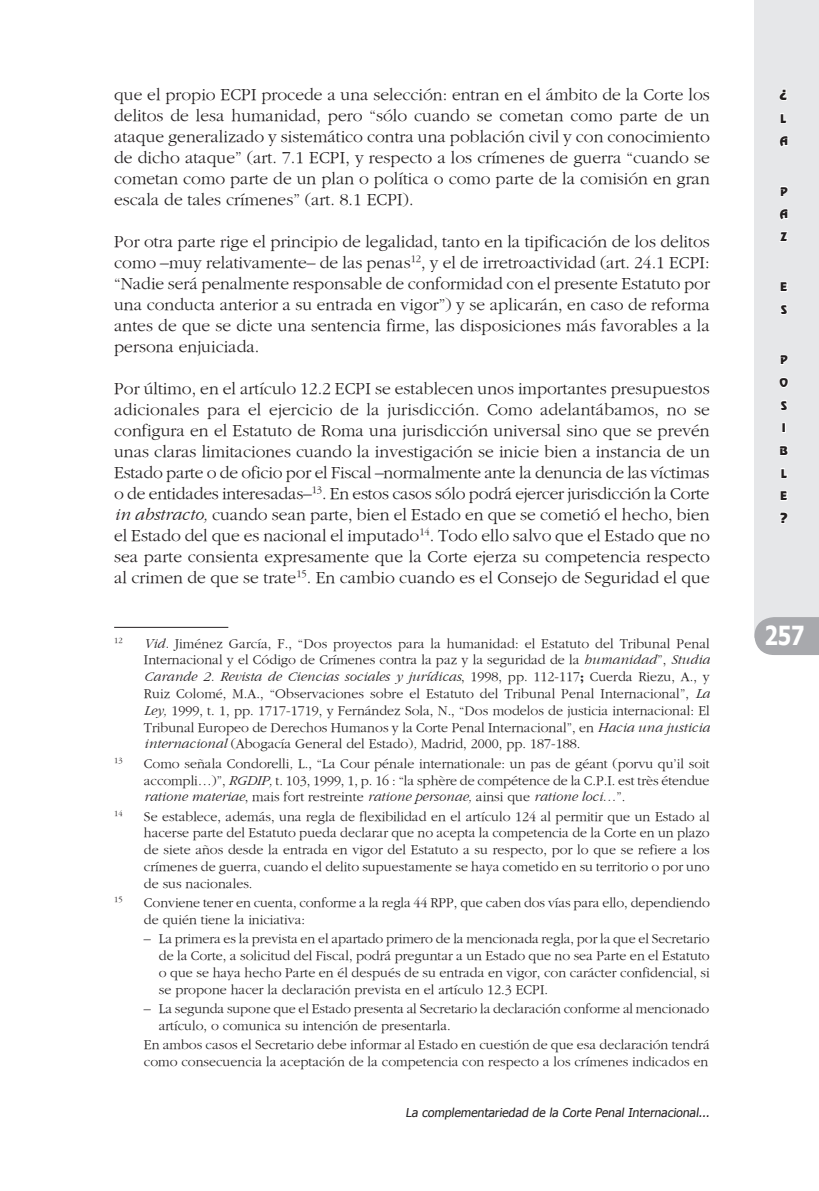
<style>
.page{position:relative;width:819px;height:1191px;background:#fff}
.page>*{position:absolute;margin:0;border:0;box-sizing:border-box;transform-origin:0 0}
.t1{font:700 26.25px "Tahoma";color:#fff;scale:.8 1}
.t2{font:17.5px/21px "Gourmand";color:#231f20;text-align:justify}
.t3{font:14px/16.8px "Gourmand";color:#231f20;text-align:justify}
.t4{font:14px "Revue BT Regular SC850";color:#231f20}
.t5{font:12.25px "Tahoma";color:#231f20}
.t6{font:11.9px/22.6px "Revue BT Regular SC850";color:#231f20}
.t7{font:8.4px "Gourmand";color:#231f20}
.s1{font-style:italic}
.s2{font-weight:700}
</style>
<div class="page">
<div style="left:754px;top:0;width:65px;height:637px;background:#e6e7e9"></div>
<svg style="left:779px;top:89px;width:9px;height:12px"></svg>
<svg style="left:780px;top:113px;width:7px;height:11px"></svg>
<svg style="left:779px;top:136px;width:10px;height:12px"></svg>
<svg style="left:780px;top:186px;width:8px;height:11px"></svg>
<svg style="left:779px;top:209px;width:10px;height:12px"></svg>
<svg style="left:779px;top:231px;width:9px;height:11px"></svg>
<svg style="left:780px;top:282px;width:8px;height:10px"></svg>
<svg style="left:780px;top:304px;width:8px;height:11px"></svg>
<svg style="left:779px;top:354px;width:9px;height:11px"></svg>
<svg style="left:779px;top:377px;width:10px;height:11px"></svg>
<svg style="left:780px;top:400px;width:8px;height:11px"></svg>
<div style="left:781px;top:422px;width:4px;height:11px;border:2px solid #fff"></div>
<svg style="left:779px;top:445px;width:10px;height:11px"></svg>
<svg style="left:781px;top:468px;width:7px;height:11px"></svg>
<svg style="left:780px;top:491px;width:8px;height:10px"></svg>
<svg style="left:779px;top:512px;width:9px;height:12px"></svg>
<svg style="left:754px;top:617px;width:65px;height:38px;background:#adaeb1"></svg>
<hr style="left:114px;top:627px;width:114px;height:1px;background:#231f20">
<p class="t2" style="left:114px;top:84px;width:597px">que el propio ECPI procede a una selección: entran en el ámbito de la Corte los delitos de lesa humanidad, pero “sólo cuando se cometan como parte de un ataque generalizado y sistemático contra una población civil y con conocimiento de dicho ataque” (art. 7.1 ECPI, y respecto a los crímenes de guerra “cuando se cometan como parte de un plan o política o como parte de la comisión en gran escala de tales crímenes” (art. 8.1 ECPI).</p>
<p class="t2" style="left:114px;top:231px;width:597px">Por otra parte rige el principio de legalidad, tanto en la tipificación de los delitos como –muy relativamente– de las penas<sup>12</sup>, y el de irretroactividad (art. 24.1 ECPI: “Nadie será penalmente responsable de conformidad con el presente Estatuto por una conducta anterior a su entrada en vigor”) y se aplicarán, en caso de reforma antes de que se dicte una sentencia firme, las disposiciones más favorables a la persona enjuiciada.</p>
<p class="t2" style="left:114px;top:378px;width:597px">Por último, en el artículo 12.2 ECPI se establecen unos importantes presupuestos adicionales para el ejercicio de la jurisdicción. Como adelantábamos, no se configura en el Estatuto de Roma una jurisdicción universal sino que se prevén unas claras limitaciones cuando la investigación se inicie bien a instancia de un Estado parte o de oficio por el Fiscal –normalmente ante la denuncia de las víctimas o de entidades interesadas–<sup>13</sup>. En estos casos sólo podrá ejercer jurisdicción la Corte <span class="s1">in abstracto,</span> cuando sean parte, bien el Estado en que se cometió el hecho, bien el Estado del que es nacional el imputado<sup>14</sup>. Todo ello salvo que el Estado que no sea parte consienta expresamente que la Corte ejerza su competencia respecto al crimen de que se trate<sup>15</sup>. En cambio cuando es el Consejo de Seguridad el que</p>
<p class="t7" style="left:114px;top:635px;width:10px">12</p>
<p class="t3" style="left:144px;top:635px;width:567px"><span class="s1">Vid.</span> Jiménez García, F., “Dos proyectos para la humanidad: el Estatuto del Tribunal Penal Internacional y el Código de Crímenes contra la paz y la seguridad de la <span class="s1">humanidad</span>”, <span class="s1">Studia Carande 2. Revista de Ciencias sociales y jurídicas</span>, 1998, pp. 112-117<span class="s2">;</span> Cuerda Riezu, A., y Ruiz Colomé, M.A., “Observaciones sobre el Estatuto del Tribunal Penal Internacional”, <span class="s1">La Ley,</span> 1999, t. 1, pp. 1717-1719, y Fernández Sola, N., “Dos modelos de justicia internacional: El Tribunal Europeo de Derechos Humanos y la Corte Penal Internacional”, en <span class="s1">Hacia una justicia internacional</span> (Abogacía General del Estado)<span class="s1">,</span> Madrid, 2000, pp. 187-188.</p>
<p class="t7" style="left:114px;top:755px;width:10px">13</p>
<p class="t3" style="left:144px;top:755px;width:567px">Como señala Condorelli<span class="s1">,</span> L., “La Cour pénale internationale: un pas de géant (porvu qu’il soit accompli…)”, <span class="s1">RGDIP,</span> t. 103, 1999, 1, p. 16 : “la sphère de compétence de la C.P.I. est très étendue <span class="s1">ratione materiae</span>, mais fort restreinte <span class="s1">ratione personae,</span> ainsi que <span class="s1">ratione loci…</span>”.</p>
<p class="t7" style="left:114px;top:808px;width:10px">14</p>
<p class="t3" style="left:144px;top:808px;width:567px">Se establece, además, una regla de flexibilidad en el artículo 124 al permitir que un Estado al hacerse parte del Estatuto pueda declarar que no acepta la competencia de la Corte en un plazo de siete años desde la entrada en vigor del Estatuto a su respecto, por lo que se refiere a los crímenes de guerra, cuando el delito supuestamente se haya cometido en su territorio o por uno de sus nacionales.</p>
<p class="t7" style="left:114px;top:895px;width:10px">15</p>
<p class="t3" style="left:144px;top:894px;width:567px">Conviene tener en cuenta, conforme a la regla 44 RPP, que caben dos vías para ello, dependiendo de quién tiene la iniciativa:</p>
<p class="t3" style="left:159px;top:930px;width:552px;text-indent:-15px">– La primera es la prevista en el apartado primero de la mencionada regla, por la que el Secretario de la Corte, a solicitud del Fiscal, podrá preguntar a un Estado que no sea Parte en el Estatuto o que se haya hecho Parte en él después de su entrada en vigor, con carácter confidencial, si se propone hacer la declaración prevista en el artículo 12.3 ECPI.</p>
<p class="t3" style="left:159px;top:1000px;width:552px;text-indent:-15px">– La segunda supone que el Estado presenta al Secretario la declaración conforme al mencionado artículo, o comunica su intención de presentarla.</p>
<p class="t3" style="left:144px;top:1036px;width:567px">En ambos casos el Secretario debe informar al Estado en cuestión de que esa declaración tendrá como consecuencia la aceptación de la competencia con respecto a los crímenes indicados en</p>
<p class="t5" style="left:405px;top:1103px;width:308px">La complementariedad de la Corte Penal Internacional...</p>
<p class="t4" style="left:779px;top:86px;width:9px">¿</p>
<p class="t6" style="left:779px;top:107px;width:10px">L<br>A</p>
<p class="t6" style="left:779px;top:180px;width:10px;text-align:justify">P A Z</p>
<p class="t6" style="left:780px;top:275px;width:9px">E<br>S</p>
<p class="t6" style="left:779px;top:348px;width:10px">P<br>O<br>S<br>I<br>B<br>L<br>E</p>
<p class="t4" style="left:780px;top:509px;width:9px">?</p>
<h1 class="t1" style="left:764px;top:617px;width:52px">257</h1>
</div>
